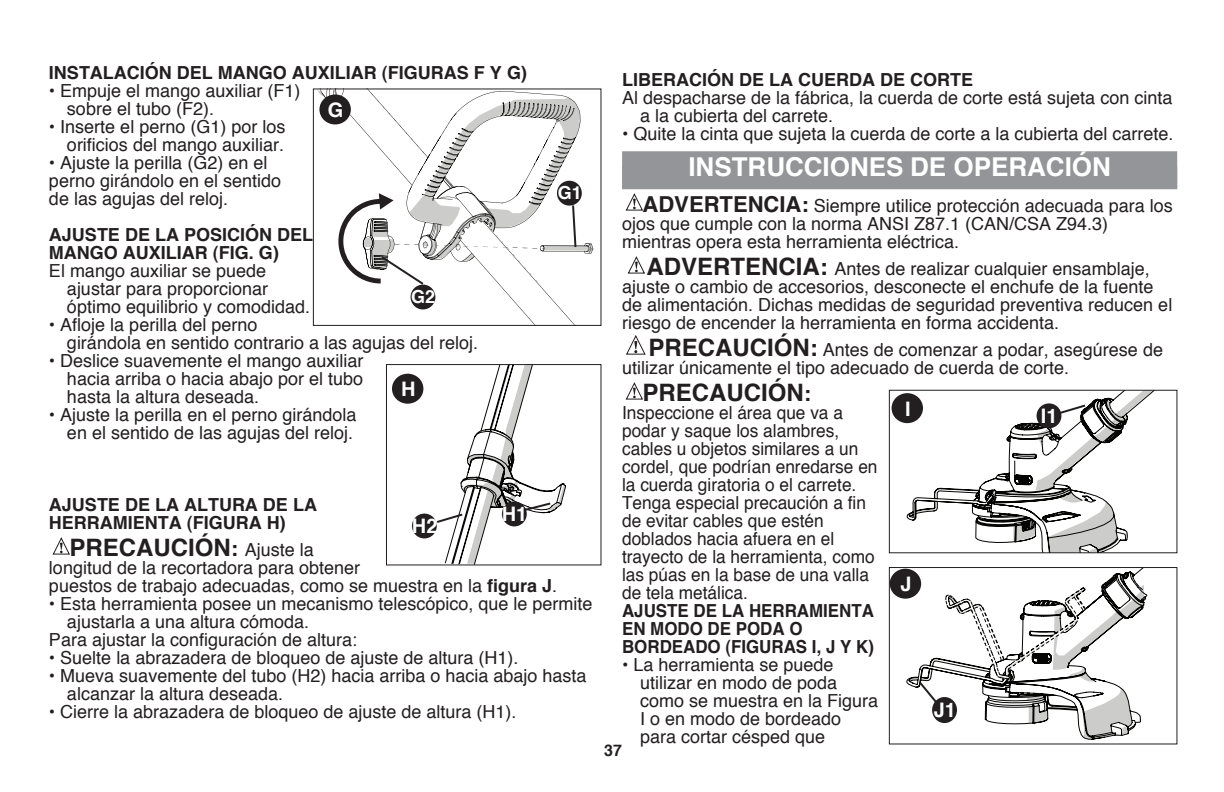
<style>
.page{position:relative;width:1224px;height:792px;background:#fff}
.page>*{position:absolute;margin:0;border:0;box-sizing:border-box;transform-origin:0 0}
.t1{font:700 26px "Helvetica";color:#fff}
.t2{font:700 24px "Helvetica";color:#231f20}
.t3{font:700 20px "Helvetica";color:#fff}
.t4{font:18px/18px "Helvetica";color:#231f20}
.t5{font:18px/18px "Helvetica";color:#231f20;scale:.96 1}
.t6{font:700 18px/18px "Helvetica";color:#231f20}
.t7{font:700 18px/18px "Helvetica";color:#231f20;scale:.94 1}
.t8{font:700 18px "Helvetica";color:#fff}
.t9{font:700 16px "Helvetica";color:#231f20}
.s1{font-size:22px}
.s2{font-weight:400;font-size:18px}
.s3{font-weight:700}
.s4{font-weight:700;font-size:22px}
.s5{font-weight:700;font-size:24px}
</style>
<div class="page">
<svg style="left:52px;top:537px;width:17px;height:18px"></svg>
<div style="left:622px;top:151px;width:555px;height:38px;background:#939598"></div>
<svg style="left:625px;top:193px;width:18px;height:18px"></svg>
<svg style="left:627px;top:256px;width:18px;height:18px"></svg>
<svg style="left:626px;top:335px;width:20px;height:20px"></svg>
<svg style="left:625px;top:382px;width:18px;height:18px"></svg>
<div style="left:392px;top:374px;width:31px;height:30px;background:#231f20;border-radius:50%"></div>
<div style="left:412px;top:514px;width:25px;height:24px;background:#231f20;border-radius:50%"></div>
<svg style="left:435px;top:365px;width:166px;height:200px"></svg>
<div style="left:313px;top:89px;width:288px;height:237px;border:1px solid #231f20"></div>
<div style="left:411px;top:285px;width:24px;height:24px;background:#231f20;border-radius:50%"></div>
<svg style="left:315px;top:89px;width:278px;height:198px"></svg>
<svg style="left:907px;top:392px;width:246px;height:159px"></svg>
<svg style="left:1016px;top:474px;width:14px;height:9px"></svg>
<div style="left:889px;top:390px;width:288px;height:163px;border:1px solid #231f20"></div>
<div style="left:892px;top:393px;width:31px;height:30px;background:#231f20;border-radius:50%"></div>
<div style="left:1037px;top:403px;width:24px;height:25px;background:#231f20;border-radius:50%"></div>
<svg style="left:1057px;top:403px;width:31px;height:12px"></svg>
<svg style="left:907px;top:569px;width:240px;height:170px"></svg>
<svg style="left:945px;top:581px;width:150px;height:99px"></svg>
<div style="left:889px;top:567px;width:288px;height:177px;border:1px solid #231f20"></div>
<div style="left:890px;top:569px;width:31px;height:30px;background:#231f20;border-radius:50%"></div>
<div style="left:932px;top:697px;width:25px;height:26px;background:#231f20;border-radius:50%"></div>
<svg style="left:917px;top:679px;width:22px;height:26px"></svg>
<p class="t6" style="left:49px;top:64px;width:480px">INSTALACIÓN DEL MANGO AUXILIAR (FIGURAS F Y G)</p>
<p class="t4" style="left:67px;top:82px;width:235px;text-indent:-18px">• Empuje el mango auxiliar (F1) sobre el tubo (F2).</p>
<p class="t4" style="left:49px;top:118px;width:238px;text-align:right">• Inserte el perno (G1) por los orificios del mango auxiliar.</p>
<p class="t4" style="left:49px;top:154px;width:234px">• Ajuste la perilla (G2) en el perno girándolo en el sentido de las agujas del reloj.</p>
<p class="t6" style="left:49px;top:226px;width:266px">AJUSTE DE LA POSICIÓN DEL<br>MANGO AUXILIAR (FIG. G)</p>
<p class="t4" style="left:67px;top:262px;width:245px;text-indent:-18px">El mango auxiliar se puede ajustar para proporcionar óptimo equilibrio y comodidad.</p>
<p class="t4" style="left:67px;top:316px;width:413px;text-indent:-18px">• Afloje la perilla del perno<br>girándola en sentido contrario a las agujas del reloj.</p>
<p class="t4" style="left:67px;top:352px;width:298px;text-align:justify;text-indent:-18px">• Deslice suavemente el mango auxiliar hacia arriba o hacia abajo por el tubo hasta la altura deseada.</p>
<p class="t4" style="left:49px;top:406px;width:309px;text-align:right">• Ajuste la perilla en el perno girándola en el sentido de las agujas del reloj.</p>
<p class="t3" style="left:328px;top:94px;width:17px">G</p>
<p class="t8" style="left:411px;top:282px;width:26px">G2</p>
<p class="t3" style="left:401px;top:373px;width:16px">H</p>
<p class="t8" style="left:558px;top:178px;width:26px">G1</p>
<p class="t6" style="left:49px;top:496px;width:270px">AJUSTE DE LA ALTURA DE LA<br>HERRAMIENTA (FIGURA H)</p>
<h2 class="t2" style="left:69px;top:528px;width:246px">PRECAUCIÓN<span class="s1">:</span> <span class="s2">Ajuste la</span></h2>
<p class="t4" style="left:49px;top:559px;width:510px">longitud de la recortadora para obtener<br>puestos de trabajo adecuadas, como se muestra en la <span class="s3">figura J</span>.</p>
<p class="t4" style="left:49px;top:595px;width:545px">• Esta herramienta posee un mecanismo telescópico, que le permite</p>
<p class="t4" style="left:67px;top:613px;width:244px">ajustarla a una altura cómoda.</p>
<p class="t4" style="left:49px;top:631px;width:310px">Para ajustar la configuración de altura:</p>
<p class="t4" style="left:49px;top:649px;width:471px">• Suelte la abrazadera de bloqueo de ajuste de altura (H1).</p>
<p class="t4" style="left:67px;top:667px;width:521px;text-indent:-18px">• Mueva suavemente del tubo (H2) hacia arriba o hacia abajo hasta alcanzar la altura deseada.</p>
<p class="t4" style="left:49px;top:703px;width:469px">• Cierre la abrazadera de bloqueo de ajuste de altura (H1).</p>
<p class="t3" style="left:502px;top:498px;width:27px">H1</p>
<p class="t3" style="left:412px;top:510px;width:27px">H2</p>
<p class="t6" style="left:622px;top:71px;width:352px">LIBERACIÓN DE LA CUERDA DE CORTE</p>
<p class="t4" style="left:640px;top:89px;width:534px;text-indent:-18px">Al despacharse de la fábrica, la cuerda de corte está sujeta con cinta a la cubierta del carrete.</p>
<p class="t4" style="left:622px;top:125px;width:553px">• Quite la cinta que sujeta la cuerda de corte a la cubierta del carrete.</p>
<h1 class="t1" style="left:688px;top:146px;width:424px">INSTRUCCIONES DE OPERACIÓN</h1>
<p class="t4" style="left:622px;top:197px;width:552px;text-indent:20px"><span class="s4">ADVERTENCIA:</span> Siempre utilice protección adecuada para los ojos que cumple con la norma ANSI Z87.1 (CAN/CSA Z94.3) mientras opera esta herramienta eléctrica.</p>
<p class="t4" style="left:622px;top:260px;width:552px;text-indent:24px"><span class="s5">ADVERTENCIA:</span> Antes de realizar cualquier ensamblaje, ajuste o cambio de accesorios, desconecte el enchufe de la fuente de alimentación. Dichas medidas de seguridad preventiva reducen el riesgo de encender la herramienta en forma accidenta.</p>
<p class="t4" style="left:622px;top:341px;width:542px;text-indent:26px"><span class="s5">PRECAUCIÓN:</span> Antes de comenzar a podar, asegúrese de utilizar únicamente el tipo adecuado de cuerda de corte.</p>
<h2 class="t2" style="left:643px;top:373px;width:170px">PRECAUCIÓN<span class="s1">:</span></h2>
<p class="t5" style="left:622px;top:404px;width:268px">Inspeccione el área que va a podar y saque los alambres, cables u objetos similares a un cordel, que podrían enredarse en la cuerda giratoria o el carrete.<br>Tenga especial precaución a fin de evitar cables que estén doblados hacia afuera en el trayecto de la herramienta, como las púas en la base de una valla de tela metálica.</p>
<p class="t7" style="left:622px;top:602px;width:270px">AJUSTE DE LA HERRAMIENTA<br>EN MODO DE PODA O<br>BORDEADO (FIGURAS I, J Y K)</p>
<p class="t4" style="left:640px;top:656px;width:240px;text-indent:-18px">• La herramienta se puede utilizar en modo de poda como se muestra en la Figura<br>I o en modo de bordeado para cortar césped que</p>
<p class="t3" style="left:905px;top:393px;width:7px">I</p>
<p class="t3" style="left:1041px;top:399px;width:18px">I1</p>
<p class="t3" style="left:900px;top:568px;width:13px">J</p>
<p class="t3" style="left:934px;top:694px;width:24px">J1</p>
<p class="t9" style="left:604px;top:737px;width:19px">37</p>
</div>
